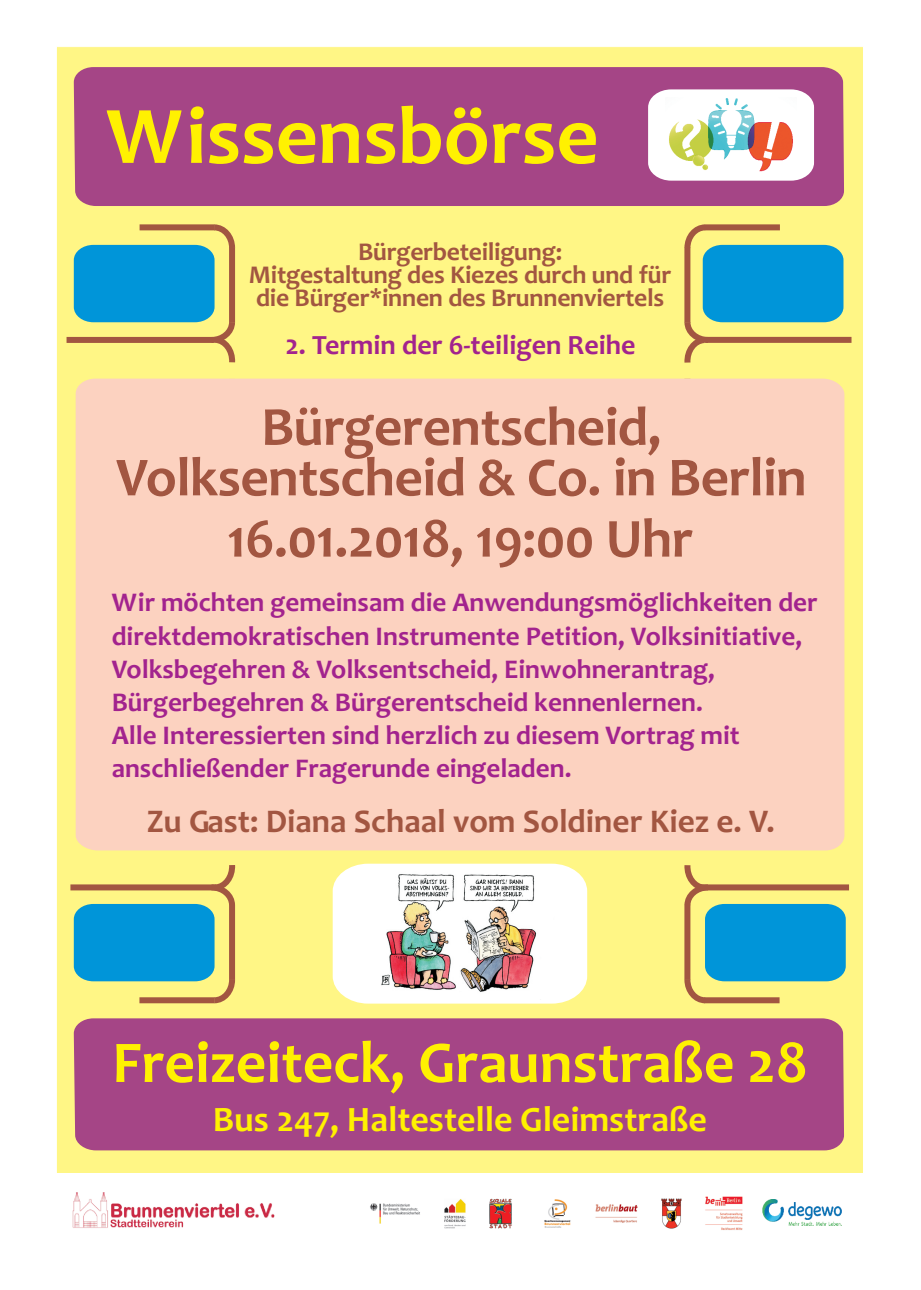
<style>
.page{position:relative;width:921px;height:1290px;background:#fff}
.page>*{position:absolute;margin:0;border:0;box-sizing:border-box;transform-origin:0 0}
.t1{font:700 82.5px "Candara";color:#fff101}
.t2{font:700 59.55px "Candara";color:#fff101}
.t3{font:700 55.5px/50.6px "Candara";letter-spacing:-.01em;color:#a25641;text-align:center}
.t4{font:700 36px "Candara";color:#fff101}
.t5{font:700 33.3px "Candara";color:#a25641}
.t6{font:700 28.05px "Candara";color:#a2238e}
.t7{font:700 27.15px/33.2px "Candara";color:#a2238e}
.t8{font:700 25.65px/23.4px "Candara";letter-spacing:-.01em;color:#a25641;text-align:center}
</style>
<div class="page">
<div style="left:56px;top:47px;width:808px;height:1126px;background:#fff685"></div>
<svg style="left:333px;top:864px;width:254px;height:140px;background:#fefef4"></svg>
<div style="left:67px;top:337px;width:146px;height:6px;background:#a25641"></div>
<div style="left:706px;top:337px;width:146px;height:6px;background:#a25641"></div>
<div style="left:70px;top:884px;width:146px;height:6px;background:#a25641"></div>
<div style="left:701px;top:884px;width:148px;height:6px;background:#a25641"></div>
<svg style="left:74px;top:224px;width:162px;height:139px"></svg>
<svg style="left:684px;top:224px;width:159px;height:139px"></svg>
<svg style="left:74px;top:865px;width:162px;height:139px"></svg>
<svg style="left:684px;top:865px;width:162px;height:139px"></svg>
<div style="left:74px;top:67px;width:770px;height:139px;background:#a54586"></div>
<svg style="left:648px;top:89px;width:166px;height:92px;background:#f6edf3"></svg>
<img style="left:665px;top:97px;width:132px;height:76px">
<div style="left:74px;top:1018px;width:770px;height:132px;background:#a54586"></div>
<div style="left:76px;top:379px;width:768px;height:471px;background:#fcd2c0"></div>
<img style="left:72px;top:1192px;width:203px;height:36px">
<img style="left:370px;top:1196px;width:373px;height:34px">
<img style="left:763px;top:1200px;width:78px;height:25px">
<img style="left:365px;top:868px;width:189px;height:131px">
<h1 class="t1" style="left:106px;top:103px;width:494px">Wissensbörse</h1>
<p class="t8" style="left:249px;top:242px;width:424px">Bürgerbeteiligung:<br>Mitgestaltung des Kiezes durch und für die Bürger*innen des Brunnenviertels</p>
<p class="t6" style="left:285px;top:334px;width:351px">2. Termin der 6-teiligen Reihe</p>
<h3 class="t3" style="left:116px;top:407px;width:692px">Bürgerentscheid,<br>Volksentscheid &amp; Co. in Berlin</h3>
<h3 class="t3" style="left:227px;top:519px;width:467px">16.01.2018, 19:00 Uhr</h3>
<p class="t7" style="left:112px;top:589px;width:708px">Wir möchten gemeinsam die Anwendungsmöglichkeiten der direktdemokratischen Instrumente Petition, Volksinitiative, Volksbegehren &amp; Volksentscheid, Einwohnerantrag, Bürgerbegehren &amp; Bürgerentscheid kennenlernen.<br>Alle Interessierten sind herzlich zu diesem Vortrag mit anschließender Fragerunde eingeladen.</p>
<p class="t5" style="left:147px;top:807px;width:630px">Zu Gast: Diana Schaal vom Soldiner Kiez e. V.</p>
<h2 class="t2" style="left:112px;top:1039px;width:697px">Freizeiteck, Graunstraße 28</h2>
<h3 class="t4" style="left:213px;top:1105px;width:496px">Bus 247, Haltestelle Gleimstraße</h3>
</div>
